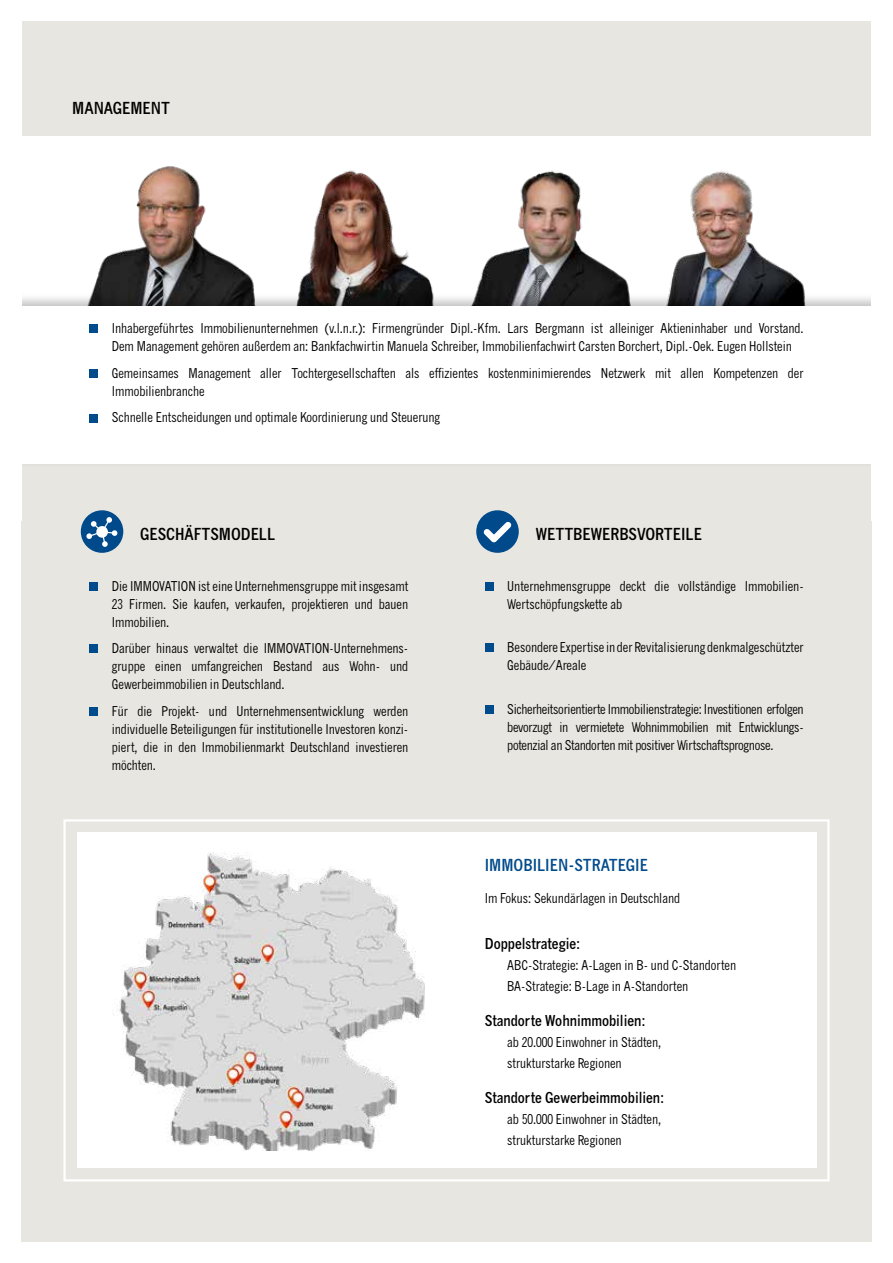
<style>
.page{position:relative;width:893px;height:1263px;background:#fff}
.page>*{position:absolute;margin:0;border:0;box-sizing:border-box;transform-origin:0 0}
.t1{font:700 condensed 16.5px "News Gothic MT Pro";color:#000}
.t2{font:700 condensed 16.5px "News Gothic MT Pro";color:#004b8b}
.t3{font:700 condensed 15px "News Gothic MT Pro";color:#000}
.t4{font:condensed 13.5px/18px "News Gothic MT Pro";color:#000}
.t5{font:condensed 13.5px "News Gothic MT Pro";letter-spacing:-.02em;color:#000}
</style>
<div class="page">
<div style="left:21px;top:21px;width:851px;height:1221px;background:#e7e6e0"></div>
<div style="left:77px;top:832px;width:739px;height:336px;background:#fff"></div>
<div style="left:282px;top:136px;width:611px;height:170px;background:#fff"></div>
<img style="left:298px;top:170px;width:507px;height:123px">
<div style="left:0;top:136px;width:282px;height:170px;background:#fff"></div>
<img style="left:92px;top:166px;width:162px;height:127px">
<div style="left:89px;top:582px;width:9px;height:8px;background:#004b8b"></div>
<div style="left:89px;top:644px;width:9px;height:9px;background:#004b8b"></div>
<div style="left:89px;top:707px;width:9px;height:8px;background:#004b8b"></div>
<div style="left:485px;top:582px;width:8px;height:8px;background:#004b8b"></div>
<div style="left:485px;top:643px;width:8px;height:9px;background:#004b8b"></div>
<div style="left:485px;top:705px;width:8px;height:8px;background:#004b8b"></div>
<div style="left:0;top:293px;width:893px;height:176px;background:#000;opacity:.25"></div>
<div style="left:0;top:306px;width:893px;height:157px;background:#fff"></div>
<div style="left:89px;top:325px;width:9px;height:8px;background:#004b8b"></div>
<div style="left:89px;top:369px;width:9px;height:9px;background:#004b8b"></div>
<div style="left:89px;top:414px;width:9px;height:8px;background:#004b8b"></div>
<div style="left:0;top:0;width:21px;height:521px;background:#fff"></div>
<div style="left:872px;top:0;width:21px;height:521px;background:#fff"></div>
<div style="left:476px;top:510px;width:43px;height:43px;background:#004a8c;border-radius:50%"></div>
<svg style="left:483px;top:522px;width:28px;height:21px"></svg>
<div style="left:81px;top:510px;width:42px;height:43px;background:#004a8c;border-radius:50%"></div>
<svg style="left:86px;top:517px;width:31px;height:30px"></svg>
<img style="left:113px;top:852px;width:312px;height:299px">
<div style="left:63px;top:819px;width:767px;height:362px;border:2px solid #fff"></div>
<p class="t1" style="left:72px;top:98px;width:99px">MANAGEMENT</p>
<p class="t4" style="left:112px;top:319px;width:693px">Inhabergeführtes Immobilienunternehmen (v.l.n.r.): Firmengründer Dipl.-Kfm. Lars Bergmann ist alleiniger Aktieninhaber und Vorstand.<br>Dem Management gehören außerdem an: Bankfachwirtin Manuela Schreiber, Immobilienfachwirt Carsten Borchert, Dipl.-Oek. Eugen Hollstein</p>
<p class="t4" style="left:112px;top:364px;width:693px">Gemeinsames Management aller Tochtergesellschaften als effizientes kostenminimierendes Netzwerk mit allen Kompetenzen der<br>Immobilienbranche</p>
<p class="t4" style="left:112px;top:408px;width:330px">Schnelle Entscheidungen und optimale Koordinierung und Steuerung</p>
<p class="t1" style="left:140px;top:523px;width:136px">GESCHÄFTSMODELL</p>
<p class="t4" style="left:112px;top:577px;width:298px;text-align:justify">Die IMMOVATION ist eine Unternehmensgruppe mit insgesamt 23 Firmen. Sie kaufen, verkaufen, projektieren und bauen Immobilien.</p>
<p class="t4" style="left:112px;top:639px;width:298px;text-align:justify">Darüber hinaus verwaltet die IMMOVATION-Unternehmens&shy;gruppe einen umfangreichen Bestand aus Wohn- und Gewerbeimmobilien in Deutschland.</p>
<p class="t4" style="left:112px;top:702px;width:298px;text-align:justify">Für die Projekt- und Unternehmensentwicklung werden individuelle Beteiligungen für institutionelle Investoren konzi&shy;piert, die in den Immobilienmarkt Deutschland investieren möchten.</p>
<p class="t1" style="left:536px;top:523px;width:168px">WETTBEWERBSVORTEILE</p>
<p class="t4" style="left:507px;top:577px;width:298px">Unternehmensgruppe deckt die vollständige Immobilien-<br>Wertschöpfungskette ab</p>
<p class="t4" style="left:507px;top:638px;width:298px">Besondere Expertise in der Revitalisierung denkmalgeschützter<br>Gebäude/Areale</p>
<p class="t5" style="left:507px;top:701px;width:298px">Sicherheitsorientierte Immobilienstrategie: Investitionen erfolgen</p>
<p class="t5" style="left:507px;top:719px;width:298px">bevorzugt in vermietete Wohnimmobilien mit Entwicklungs-</p>
<p class="t5" style="left:485px;top:737px;width:290px">--potenzial an Standorten mit positiver Wirtschaftsprognose.</p>
<p class="t2" style="left:485px;top:855px;width:165px">IMMOBILIEN-STRATEGIE</p>
<p class="t4" style="left:485px;top:889px;width:197px">Im Fokus: Sekundärlagen in Deutschland</p>
<p class="t3" style="left:485px;top:934px;width:97px">Doppelstrategie:</p>
<p class="t4" style="left:507px;top:954px;width:230px;line-height:21px">ABC-Strategie: A-Lagen in B- und C-Standorten<br>BA-Strategie: B-Lage in A-Standorten</p>
<p class="t3" style="left:485px;top:1011px;width:162px">Standorte Wohnimmobilien:</p>
<p class="t4" style="left:507px;top:1031px;width:155px;line-height:21px">ab 20.000 Einwohner in Städten, strukturstarke Regionen</p>
<p class="t3" style="left:485px;top:1088px;width:181px">Standorte Gewerbeimmobilien:</p>
<p class="t4" style="left:507px;top:1108px;width:155px;line-height:21px">ab 50.000 Einwohner in Städten, strukturstarke Regionen</p>
</div>
